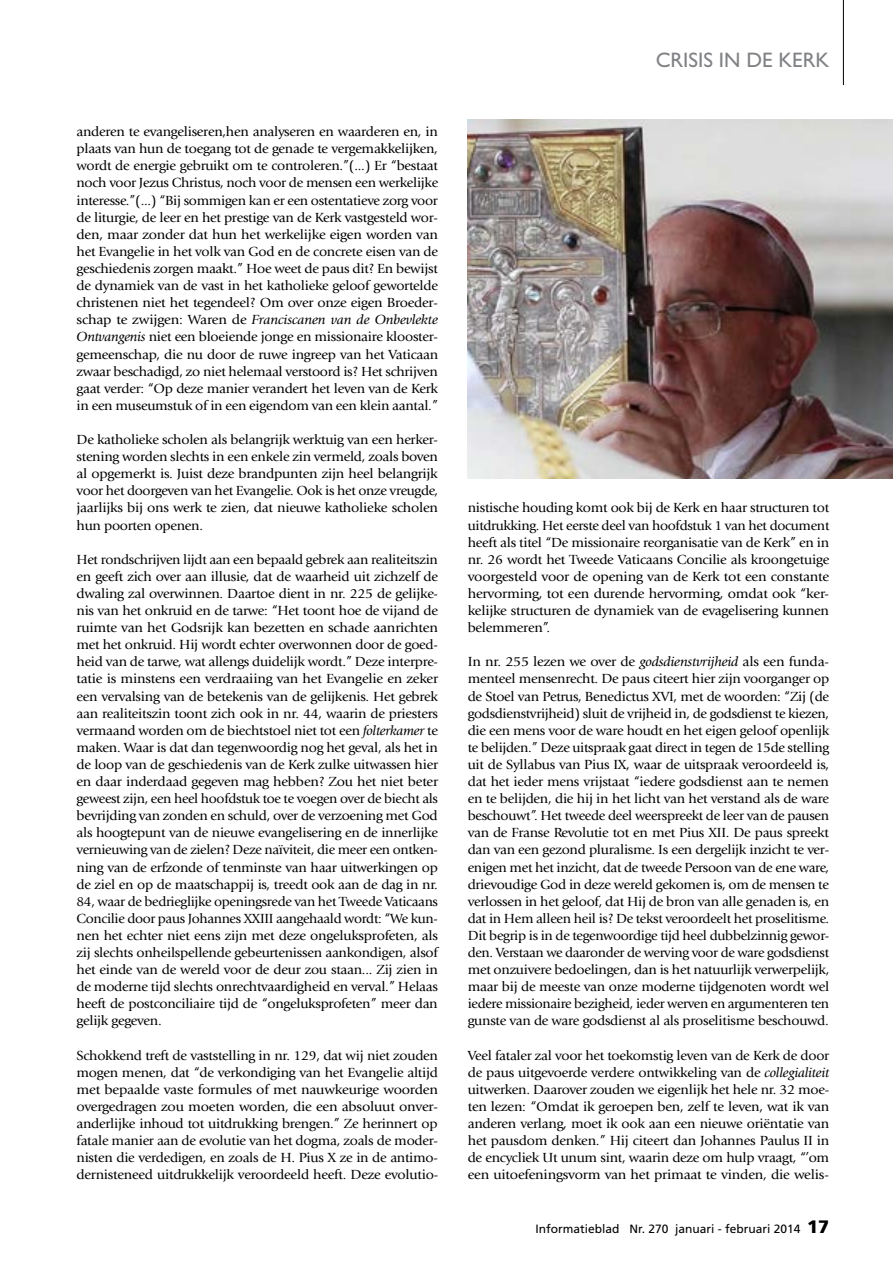
<style>
.page{position:relative;width:893px;height:1263px;background:#fff}
.page>*{position:absolute;margin:0;border:0;box-sizing:border-box;transform-origin:0 0}
.t1{font:21px "Gill Sans Std";color:#808285}
.t2{font:13.8px/17.1px "Giovanni Std";letter-spacing:-.02em;color:#000;text-align:justify;scale:1.04 1}
.t3{font:13.8px/17.1px "Giovanni Std";letter-spacing:-.02em;color:#000;text-align:justify}
.t4{font:13.8px/17.1px "Giovanni Std";letter-spacing:-.02em;color:#000;text-align:justify;scale:1.05 1}
.t5{font:12px "Frutiger LT Std";color:#000}
.s1{font-style:italic}
.s2{font-weight:900;font-size:18px}
</style>
<div class="page">
<hr style="left:843px;top:0;width:1px;height:85px;background:#000">
<img style="left:468px;top:119px;width:425px;height:359px">
<p class="t2" style="left:77px;top:123px;width:349px">anderen te evangeliseren,hen analyseren en waarderen en, in plaats van hun de toegang tot de genade te vergemakkelijken, wordt de energie gebruikt om te controleren.”(...) Er “bestaat noch voor Jezus Christus, noch voor de mensen een werkelijke interesse.”(...) “Bij sommigen kan er een ostentatieve zorg voor de liturgie, de leer en het prestige van de Kerk vastgesteld wor&shy;den, maar zonder dat hun het werkelijke eigen worden van het Evangelie in het volk van God en de concrete eisen van de geschiedenis zorgen maakt.” Hoe weet de paus dit? En bewijst de dynamiek van de vast in het katholieke geloof gewortelde christenen niet het tegendeel? Om over onze eigen Broeder&shy;schap te zwijgen: Waren de <span class="s1">Franciscanen van de Onbevlekte Ontvangenis</span> niet een bloeiende jonge en missionaire klooster&shy;gemeenschap, die nu door de ruwe ingreep van het Vaticaan zwaar beschadigd, zo niet helemaal verstoord is? Het schrijven gaat verder: “Op deze manier verandert het leven van de Kerk in een museumstuk of in een eigendom van een klein aantal.”</p>
<p class="t2" style="left:77px;top:431px;width:349px">De katholieke scholen als belangrijk werktuig van een herker&shy;stening worden slechts in een enkele zin vermeld, zoals boven al opgemerkt is. Juist deze brandpunten zijn heel belangrijk voor het doorgeven van het Evangelie. Ook is het onze vreugde, jaarlijks bij ons werk te zien, dat nieuwe katholieke scholen hun poorten openen.</p>
<p class="t3" style="left:77px;top:551px;width:363px">Het rondschrijven lijdt aan een bepaald gebrek aan realiteitszin en geeft zich over aan illusie, dat de waarheid uit zichzelf de dwaling zal overwinnen. Daartoe dient in nr. 225 de gelijke&shy;nis van het onkruid en de tarwe: “Het toont hoe de vijand de ruimte van het Godsrijk kan bezetten en schade aanrichten met het onkruid. Hij wordt echter overwonnen door de goed&shy;heid van de tarwe, wat allengs duidelijk wordt.” Deze interpre&shy;tatie is minstens een verdraaiing van het Evangelie en zeker een vervalsing van de betekenis van de gelijkenis. Het gebrek aan realiteitszin toont zich ook in nr. 44, waarin de priesters vermaand worden om de biechtstoel niet tot een <span class="s1">folterkamer</span> te maken. Waar is dat dan tegenwoordig nog het geval, als het in de loop van de geschiedenis van de Kerk zulke uitwassen hier en daar inderdaad gegeven mag hebben? Zou het niet beter geweest zijn, een heel hoofdstuk toe te voegen over de biecht als bevrijding van zonden en schuld, over de verzoening met God als hoogtepunt van de nieuwe evangelisering en de innerlijke vernieuwing van de zielen? Deze naïviteit, die meer een ontken&shy;ning van de erfzonde of tenminste van haar uitwerkingen op de ziel en op de maatschappij is, treedt ook aan de dag in nr.<br>84, waar de bedrieglijke openingsrede van het Tweede Vaticaans Concilie door paus Johannes XXIII aangehaald wordt: “We kun&shy;nen het echter niet eens zijn met deze ongeluksprofeten, als zij slechts onheilspellende gebeurtenissen aankondigen, alsof het einde van de wereld voor de deur zou staan... Zij zien in de moderne tijd slechts onrechtvaardigheid en verval.” Helaas heeft de postconciliaire tijd de “ongeluksprofeten” meer dan gelijk gegeven.</p>
<p class="t2" style="left:77px;top:1047px;width:349px">Schokkend treft de vaststelling in nr. 129, dat wij niet zouden mogen menen, dat “de verkondiging van het Evangelie altijd met bepaalde vaste formules of met nauwkeurige woorden overgedragen zou moeten worden, die een absoluut onver&shy;anderlijke inhoud tot uitdrukking brengen.” Ze herinnert op fatale manier aan de evolutie van het dogma, zoals de moder&shy;nisten die verdedigen, en zoals de H. Pius X ze in de antimo&shy;dernisteneed uitdrukkelijk veroordeeld heeft. Deze evolutio-</p>
<h1 class="t1" style="left:656px;top:48px;width:175px">CRISIS IN DE KERK</h1>
<p class="t2" style="left:468px;top:499px;width:349px">nistische houding komt ook bij de Kerk en haar structuren tot uitdrukking. Het eerste deel van hoofdstuk 1 van het document heeft als titel “De missionaire reorganisatie van de Kerk” en in nr. 26 wordt het Tweede Vaticaans Concilie als kroongetuige voorgesteld voor de opening van de Kerk tot een constante hervorming, tot een durende hervorming, omdat ook “ker&shy;kelijke structuren de dynamiek van de evagelisering kunnen belemmeren”.</p>
<p class="t4" style="left:468px;top:653px;width:346px">In nr. 255 lezen we over de <span class="s1">godsdienstvrijheid</span> als een funda&shy;menteel mensenrecht. De paus citeert hier zijn voorganger op de Stoel van Petrus, Benedictus XVI, met de woorden: “Zij (de godsdienstvrijheid) sluit de vrijheid in, de godsdienst te kiezen, die een mens voor de ware houdt en het eigen geloof openlijk te belijden.” Deze uitspraak gaat direct in tegen de 15de stelling uit de Syllabus van Pius IX, waar de uitspraak veroordeeld is, dat het ieder mens vrijstaat “iedere godsdienst aan te nemen en te belijden, die hij in het licht van het verstand als de ware beschouwt”. Het tweede deel weerspreekt de leer van de pausen van de Franse Revolutie tot en met Pius XII. De paus spreekt dan van een gezond pluralisme. Is een dergelijk inzicht te ver&shy;enigen met het inzicht, dat de tweede Persoon van de ene ware, drievoudige God in deze wereld gekomen is, om de mensen te verlossen in het geloof, dat Hij de bron van alle genaden is, en dat in Hem alleen heil is? De tekst veroordeelt het proselitisme.<br>Dit begrip is in de tegenwoordige tijd heel dubbelzinnig gewor&shy;den. Verstaan we daaronder de werving voor de ware godsdienst met onzuivere bedoelingen, dan is het natuurlijk verwerpelijk, maar bij de meeste van onze moderne tijdgenoten wordt wel iedere missionaire bezigheid, ieder werven en argumenteren ten gunste van de ware godsdienst al als proselitisme beschouwd.</p>
<p class="t2" style="left:468px;top:1047px;width:349px">Veel fataler zal voor het toekomstig leven van de Kerk de door de paus uitgevoerde verdere ontwikkeling van de <span class="s1">collegialiteit </span>uitwerken. Daarover zouden we eigenlijk het hele nr. 32 moe&shy;ten lezen: “Omdat ik geroepen ben, zelf te leven, wat ik van anderen verlang, moet ik ook aan een nieuwe oriëntatie van het pausdom denken.” Hij citeert dan Johannes Paulus II in de encycliek Ut unum sint, waarin deze om hulp vraagt, “’om een uitoefeningsvorm van het primaat te vinden, die welis-</p>
<p class="t5" style="left:535px;top:1222px;width:295px">Informatieblad Nr. 270 januari - februari 2014 <span class="s2">17</span></p>
</div>
